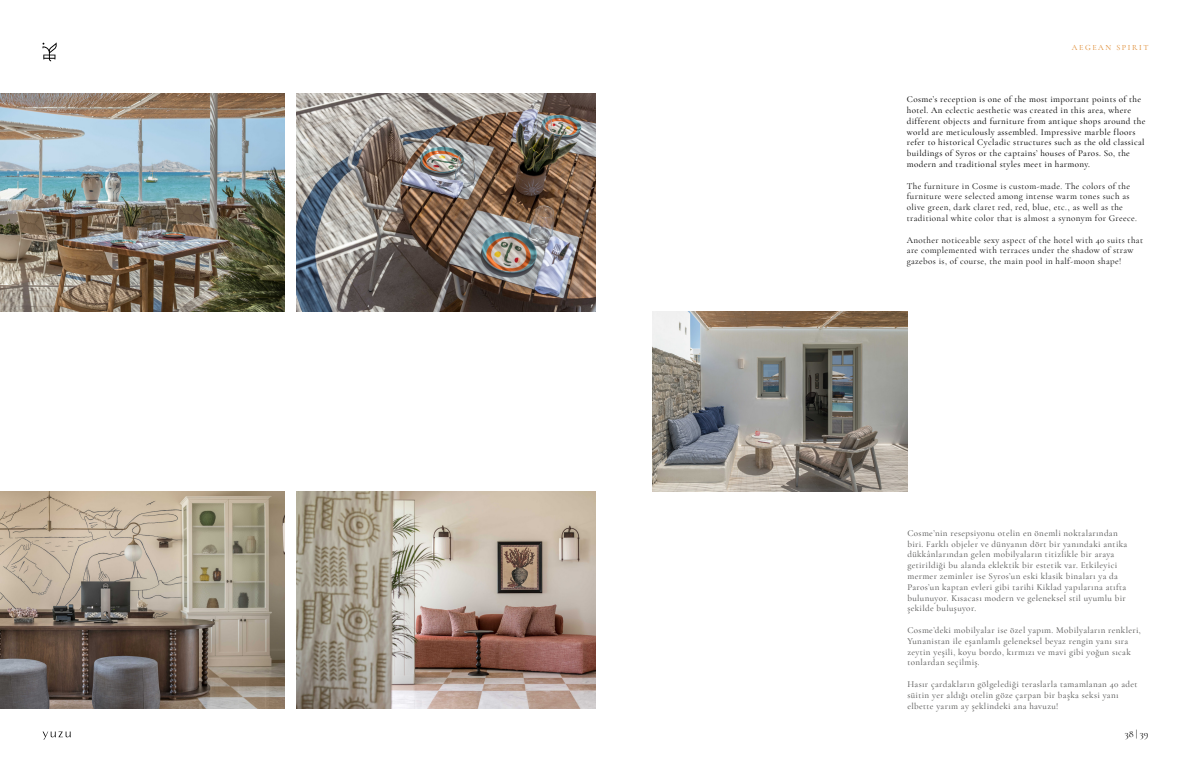
<style>
.page{position:relative;width:1191px;height:780px;background:#fff}
.page>*{position:absolute;margin:0;border:0;box-sizing:border-box;transform-origin:0 0}
.t1{font:10px "Cormorant Garamond";color:#000}
.t2{font:500 9px/10.8px "Cormorant Garamond";letter-spacing:.04em;color:#575756}
.t3{font:500 9px/10.8px "Cormorant Garamond";letter-spacing:.04em;color:#000}
.t4{font:9px/10.8px "Cormorant Garamond";letter-spacing:.04em;color:#000}
.t5{font:8px "Cormorant Garamond";letter-spacing:.2em;color:#de892e}
</style>
<div class="page">
<img style="left:652px;top:311px;width:255px;height:180px">
<svg style="left:43px;top:731px;width:28px;height:8px"></svg>
<svg style="left:42px;top:43px;width:15px;height:18px"></svg>
<img style="left:0;top:94px;width:285px;height:217px">
<img style="left:297px;top:94px;width:298px;height:217px">
<img style="left:0;top:491px;width:285px;height:217px">
<img style="left:297px;top:491px;width:298px;height:217px">
<p class="t5" style="left:1072px;top:43px;width:78px">AEGEAN SPIRIT</p>
<p class="t3" style="left:907px;top:94px;width:240px">Cosme’s reception is one of the most important points of the hotel. An eclectic aesthetic was created in this area, where different objects and furniture from antique shops around the world are meticulously assembled. Impressive marble floors refer to historical Cycladic structures such as the old classical buildings of Syros or the captains’ houses of Paros. So, the modern and traditional styles meet in harmony.</p>
<p class="t4" style="left:907px;top:180px;width:231px">The furniture in Cosme is custom-made. The colors of the furniture were selected among intense warm tones such as olive green, dark claret red, red, blue, etc., as well as the traditional white color that is almost a synonym for Greece.</p>
<p class="t4" style="left:907px;top:234px;width:238px">Another noticeable sexy aspect of the hotel with 40 suits that are complemented with terraces under the shadow of straw gazebos is, of course, the main pool in half-moon shape!</p>
<p class="t2" style="left:907px;top:527px;width:221px">Cosme’nin resepsiyonu otelin en önemli noktalarından biri. Farklı objeler ve dünyanın dört bir yanındaki antika dükkânlarından gelen mobilyaların titizlikle bir araya getirildiği bu alanda eklektik bir estetik var. Etkileyici mermer zeminler ise Syros’un eski klasik binaları ya da Paros’un kaptan evleri gibi tarihi Kiklad yapılarına atıfta bulunuyor. Kısacası modern ve geleneksel stil uyumlu bir şekilde buluşuyor.</p>
<p class="t2" style="left:907px;top:624px;width:235px">Cosme’deki mobilyalar ise özel yapım. Mobilyaların renkleri, Yunanistan ile eşanlamlı geleneksel beyaz rengin yanı sıra zeytin yeşili, koyu bordo, kırmızı ve mavi gibi yoğun sıcak tonlardan seçilmiş.</p>
<p class="t2" style="left:907px;top:678px;width:232px">Hasır çardakların gölgelediği teraslarla tamamlanan 40 adet süitin yer aldığı otelin göze çarpan bir başka seksi yanı elbette yarım ay şeklindeki ana havuzu!</p>
<p class="t1" style="left:1124px;top:728px;width:25px">38 | 39</p>
</div>
